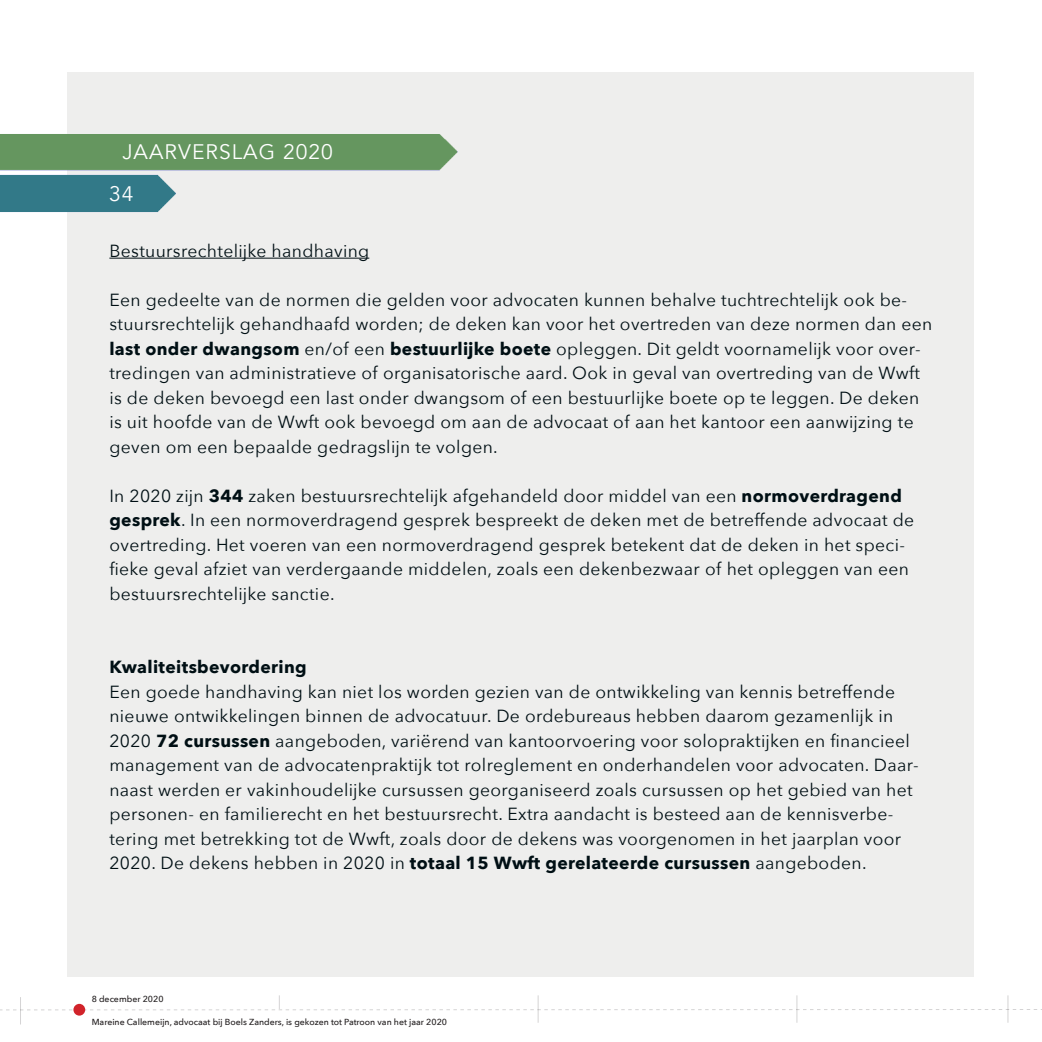
<style>
.page{position:relative;width:1042px;height:1042px;background:#fff}
.page>*{position:absolute;margin:0;border:0;box-sizing:border-box;transform-origin:0 0}
.t1{font:21px "Avenir";letter-spacing:.05em;color:#fff}
.t2{font:17.5px/24.5px "Avenir Next";letter-spacing:.02em;color:#000f14}
.t3{font:700 17.5px "Avenir Next";letter-spacing:.02em;color:#000f14}
.t4{font:500 8.75px "Avenir Next";color:#231f20}
.s1{font-weight:700}
</style>
<div class="page">
<div style="left:67px;top:72px;width:907px;height:904px;background:#eeeeed"></div>
<img style="left:0;top:134px;width:458px;height:78px">
<hr style="left:109px;top:258px;width:260px;height:1px;background:#000f14">
<svg style="left:0;top:995px;width:1042px;height:29px"></svg>
<div style="left:73px;top:1004px;width:12px;height:11px;background:#d1232a;border-radius:50%"></div>
<p class="t1" style="left:122px;top:139px;width:212px">JAARVERSLAG 2020</p>
<p class="t1" style="left:109px;top:181px;width:26px">34</p>
<p class="t2" style="left:109px;top:238px;width:261px">Bestuursrechtelijke handhaving</p>
<p class="t2" style="left:109px;top:287px;width:824px">Een gedeelte van de normen die gelden voor advocaten kunnen behalve tuchtrechtelijk ook be&shy;stuursrechtelijk gehandhaafd worden; de deken kan voor het overtreden van deze normen dan een <span class="s1">last onder dwangsom</span> en/of een <span class="s1">bestuurlijke boete</span> opleggen. Dit geldt voornamelijk voor over&shy;tredingen van administratieve of organisatorische aard. Ook in geval van overtreding van de Wwft is de deken bevoegd een last onder dwangsom of een bestuurlijke boete op te leggen. De deken is uit hoofde van de Wwft ook bevoegd om aan de advocaat of aan het kantoor een aanwijzing te geven om een bepaalde gedragslijn te volgen.</p>
<p class="t2" style="left:109px;top:483px;width:806px">In 2020 zijn <span class="s1">344</span> zaken bestuursrechtelijk afgehandeld door middel van een <span class="s1">normoverdragend gesprek</span>. In een normoverdragend gesprek bespreekt de deken met de betreffende advocaat de overtreding. Het voeren van een normoverdragend gesprek betekent dat de deken in het speci&shy;fieke geval afziet van verdergaande middelen, zoals een dekenbezwaar of het opleggen van een bestuursrechtelijke sanctie.</p>
<p class="t3" style="left:109px;top:652px;width:199px">Kwaliteitsbevordering</p>
<p class="t2" style="left:109px;top:679px;width:811px">Een goede handhaving kan niet los worden gezien van de ontwikkeling van kennis betreffende nieuwe ontwikkelingen binnen de advocatuur. De ordebureaus hebben daarom gezamenlijk in 2020 <span class="s1">72 cursussen</span> aangeboden, variërend van kantoorvoering voor solopraktijken en financieel management van de advocatenpraktijk tot rolreglement en onderhandelen voor advocaten. Daar&shy;naast werden er vakinhoudelijke cursussen georganiseerd zoals cursussen op het gebied van het personen- en familierecht en het bestuursrecht. Extra aandacht is besteed aan de kennisverbe&shy;tering met betrekking tot de Wwft, zoals door de dekens was voorgenomen in het jaarplan voor 2020. De dekens hebben in 2020 in <span class="s1">totaal 15 Wwft gerelateerde cursussen</span> aangeboden.</p>
<p class="t4" style="left:92px;top:991px;width:73px">8 december 2020</p>
<p class="t4" style="left:92px;top:1014px;width:357px">Mareine Callemeijn, advocaat bij Boels Zanders, is gekozen tot Patroon van het jaar 2020</p>
</div>
